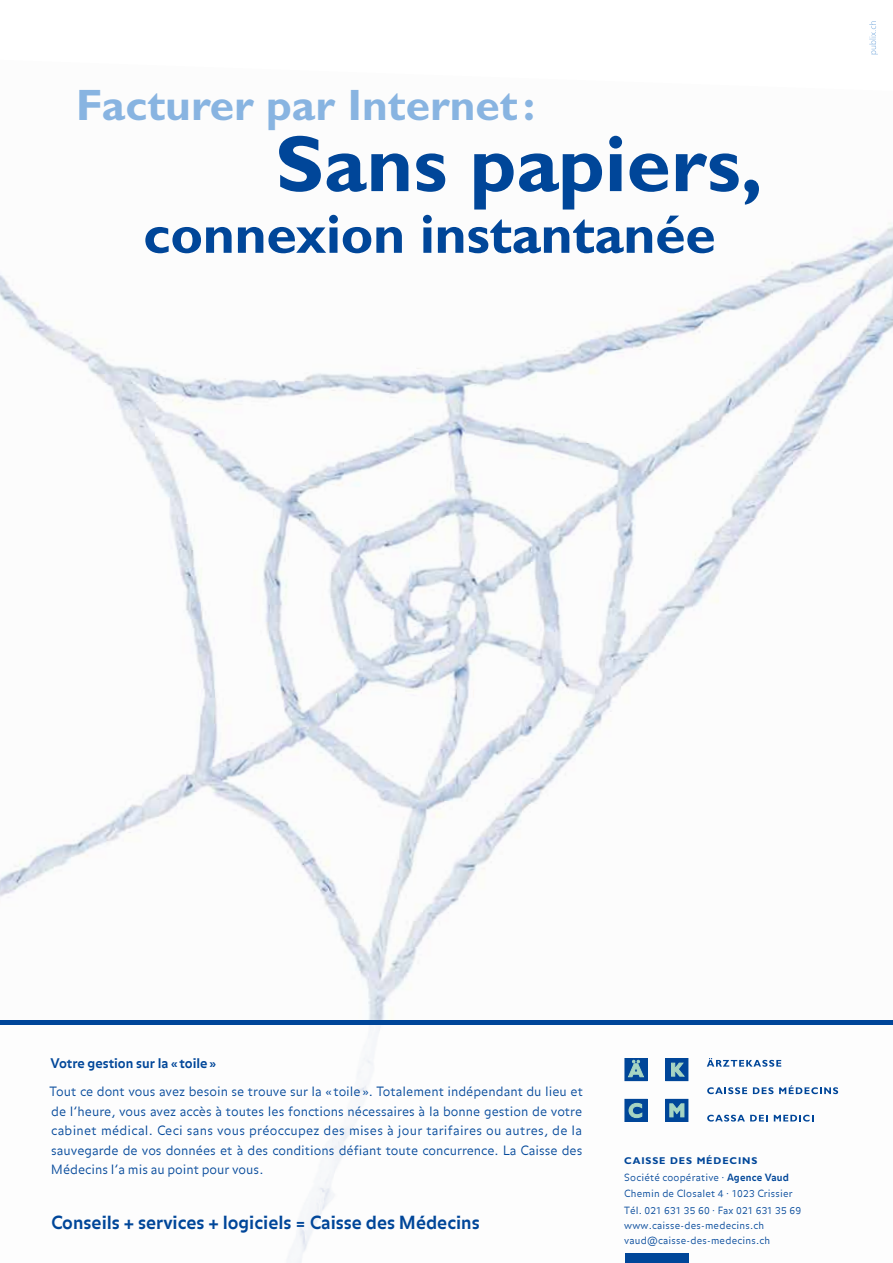
<style>
.page{position:relative;width:893px;height:1263px;background:#fff}
.page>*{position:absolute;margin:0;border:0;box-sizing:border-box;transform-origin:0 0}
.t1{font:700 80.1px "Gill Sans";color:#004699}
.t2{font:700 55.05px "Gill Sans";letter-spacing:-.005em;color:#004699}
.t3{font:700 44.1px "Gill Sans";color:#88b4e1}
.t4{font:700 18px "Balance";color:#004699}
.t5{font:700 13.2px "Balance";color:#004699}
.t6{font:300 12.75px/19.5px "Balance";color:#004699;text-align:justify}
.t7{font:300 9.9px/16.4px "Balance";letter-spacing:.02em;color:#004699}
.t8{font:700 9.9px "Gill Sans";letter-spacing:.09em;color:#004699}
.s1{font-weight:700}
</style>
<div class="page">
<img style="left:0;top:223px;width:893px;height:797px">
<img style="left:0;top:1024px;width:547px;height:239px">
<img style="left:547px;top:1024px;width:346px;height:239px">
<hr style="left:0;top:1020px;width:893px;height:4px;background:#004699">
<div style="left:625px;top:1099px;width:22px;height:22px;background:#004699"></div>
<svg style="left:668px;top:1101px;width:18px;height:18px"></svg>
<div style="left:666px;top:1099px;width:22px;height:22px;border:1px solid #004699"></div>
<div style="left:625px;top:1058px;width:22px;height:22px;background:#004699"></div>
<div style="left:625px;top:1058px;width:22px;height:23px;border:1px solid #004699"></div>
<div style="left:666px;top:1058px;width:22px;height:22px;background:#004699"></div>
<div style="left:666px;top:1058px;width:22px;height:23px;border:1px solid #004699"></div>
<svg style="left:671px;top:1063px;width:13px;height:13px"></svg>
<svg style="left:670px;top:1104px;width:14px;height:13px"></svg>
<svg style="left:629px;top:1103px;width:13px;height:15px"></svg>
<svg style="left:628px;top:1060px;width:16px;height:17px"></svg>
<svg style="left:707px;top:1058px;width:74px;height:9px"></svg>
<svg style="left:707px;top:1087px;width:40px;height:7px"></svg>
<svg style="left:753px;top:1087px;width:20px;height:7px"></svg>
<svg style="left:779px;top:1085px;width:59px;height:9px"></svg>
<svg style="left:707px;top:1115px;width:61px;height:6px"></svg>
<svg style="left:774px;top:1115px;width:39px;height:6px"></svg>
<div style="left:625px;top:1253px;width:63px;height:10px;background:#004699"></div>
<svg style="left:869px;top:21px;width:9px;height:33px"></svg>
<h3 class="t3" style="left:76px;top:79px;width:461px">Facturer par Internet :</h3>
<h1 class="t1" style="left:276px;top:117px;width:488px">Sans papiers,</h1>
<h2 class="t2" style="left:143px;top:202px;width:574px">connexion instantanée</h2>
<p class="t5" style="left:50px;top:1056px;width:167px">Votre gestion sur la « toile »</p>
<p class="t6" style="left:50px;top:1083px;width:535px">Tout ce dont vous avez besoin se trouve sur la « toile ». Totalement indépendant du lieu et de l’heure, vous avez accès à toutes les fonctions nécessaires à la bonne gestion de votre cabinet médical. Ceci sans vous préoccupez des mises à jour tarifaires ou autres, de la sauvegarde de vos données et à des conditions défiant toute concurrence. La Caisse des Médecins l’a mis au point pour vous.</p>
<h3 class="t4" style="left:51px;top:1212px;width:430px">Conseils + services + logiciels = Caisse des Médecins</h3>
<p class="t8" style="left:624px;top:1155px;width:135px">CAISSE DES MÉDECINS</p>
<p class="t7" style="left:624px;top:1170px;width:178px">Société coopérative · <span class="s1">Agence Vaud<br></span>Chemin de Closalet 4 · 1023 Crissier<br>Tél. 021 631 35 60 · Fax 021 631 35 69</p>
<p class="t7" style="left:624px;top:1218px;width:147px;line-height:15.3px">www.caisse-des-medecins.ch vaud@caisse-des-medecins.ch</p>
</div>
